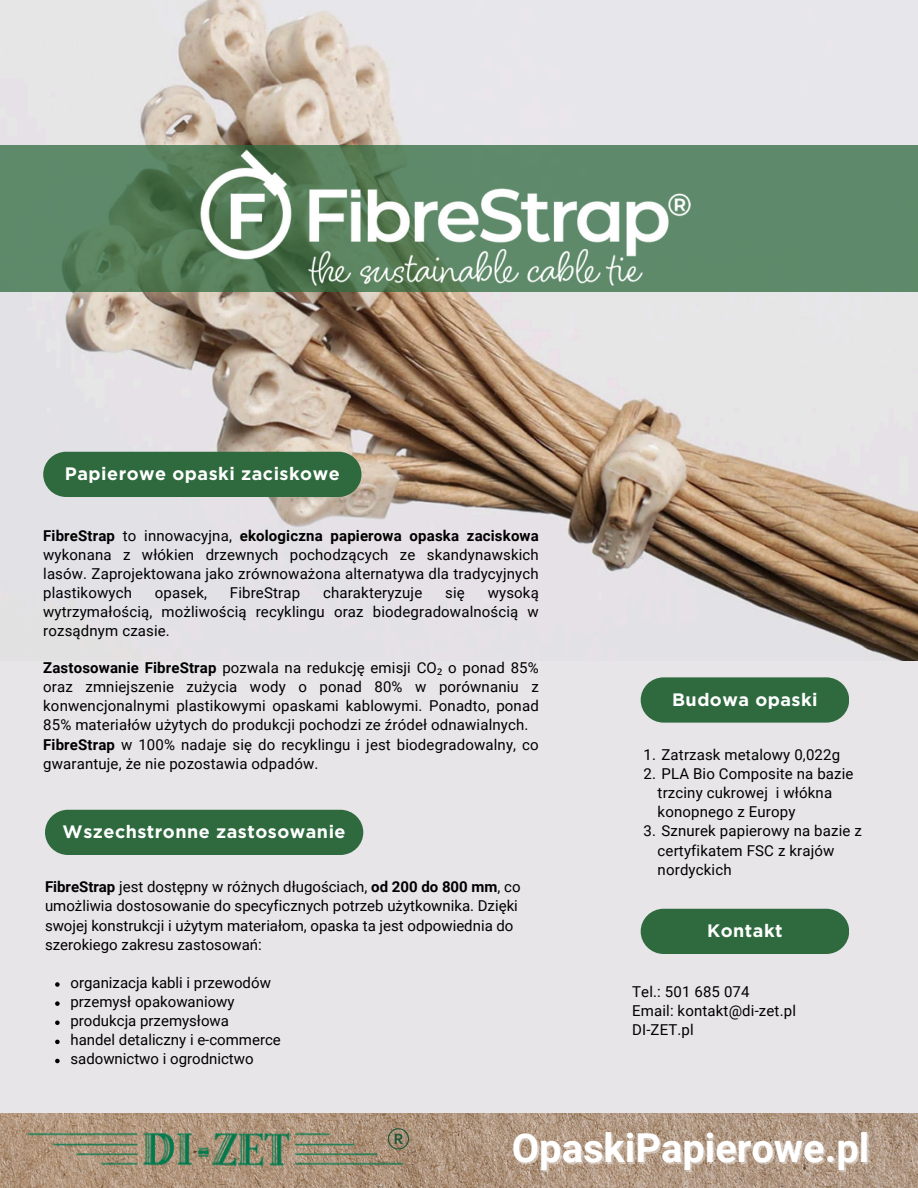
<style>
.page{position:relative;width:918px;height:1188px;background:#e7e5e8}
.page>*{position:absolute;margin:0;border:0;box-sizing:border-box;transform-origin:0 0}
.t1{font:700 39.9px "Roboto";color:#fff}
.t2{font:700 18px "Gotham";letter-spacing:.025em;color:#fff}
.t3{font:15px/19.2px "Roboto";letter-spacing:.01em;color:#000}
.s1{font-weight:700}
.s2{font-family:"Noto Sans"}
</style>
<div class="page">
<img style="left:43px;top:0;width:875px;height:660px">
<svg style="left:0;top:145px;width:918px;height:147px;fill:#5e8a6a"></svg>
<img style="left:200px;top:150px;width:491px;height:136px">
<img style="left:0;top:1113px;width:918px;height:75px">
<img style="left:20px;top:1124px;width:391px;height:51px">
<svg style="left:388px;top:1128px;width:21px;height:22px"></svg>
<div style="left:45px;top:810px;width:318px;height:45px;background:#2e6a3e;border-radius:23px"></div>
<div style="left:43px;top:452px;width:318px;height:45px;background:#2e6a3e;border-radius:23px"></div>
<div style="left:641px;top:677px;width:208px;height:46px;background:#2e6a3e;border-radius:23px"></div>
<svg style="left:55px;top:982px;width:5px;height:5px"></svg>
<svg style="left:55px;top:1001px;width:5px;height:5px"></svg>
<svg style="left:55px;top:1021px;width:5px;height:4px"></svg>
<svg style="left:55px;top:1040px;width:5px;height:4px"></svg>
<svg style="left:55px;top:1059px;width:5px;height:4px"></svg>
<div style="left:641px;top:909px;width:208px;height:45px;background:#2e6a3e;border-radius:23px"></div>
<p class="t2" style="left:65px;top:463px;width:276px">Papierowe opaski zaciskowe</p>
<p class="t3" style="left:43px;top:526px;width:497px;text-align:justify"><span class="s1">FibreStrap</span> to innowacyjna, <span class="s1">ekologiczna papierowa opaska zaciskowa </span>wykonana z włókien drzewnych pochodzących ze skandynawskich lasów. Zaprojektowana jako zrównoważona alternatywa dla tradycyjnych plastikowych</p>
<p class="t3" style="left:43px;top:583px;width:497px;text-align:justify;text-indent:444px">wysoką wytrzymałością, możliwością recyklingu oraz biodegradowalnością w rozsądnym czasie.</p>
<p class="t3" style="left:43px;top:658px;width:497px;text-align:justify"><span class="s1">Zastosowanie FibreStrap</span> pozwala na redukcję emisji CO<span class="s2">₂</span> o ponad 85% oraz zmniejszenie zużycia wody o ponad 80% w porównaniu z konwencjonalnymi plastikowymi opaskami kablowymi. Ponadto, ponad 85% materiałów użytych do produkcji pochodzi ze źródeł odnawialnych.</p>
<p class="t3" style="left:43px;top:735px;width:497px"><span class="s1">FibreStrap</span> w 100% nadaje się do recyklingu i jest biodegradowalny, co gwarantuje, że nie pozostawia odpadów.</p>
<p class="t3" style="left:155px;top:583px;width:54px">opasek,</p>
<p class="t3" style="left:230px;top:583px;width:72px">FibreStrap</p>
<p class="t3" style="left:323px;top:583px;width:101px">charakteryzuje</p>
<p class="t3" style="left:445px;top:583px;width:21px">się</p>
<p class="t2" style="left:63px;top:821px;width:284px">Wszechstronne zastosowanie</p>
<p class="t3" style="left:45px;top:878px;width:477px"><span class="s1">FibreStrap</span> jest dostępny w różnych długościach, <span class="s1">od 200 do 800 mm</span>, co umożliwia dostosowanie do specyficznych potrzeb użytkownika. Dzięki swojej konstrukcji i użytym materiałom, opaska ta jest odpowiednia do szerokiego zakresu zastosowań:</p>
<p class="t3" style="left:70px;top:973px;width:202px">organizacja kabli i przewodów</p>
<h2 class="t3" style="left:70px;top:992px;width:166px">przemysł opakowaniowy</h2>
<h2 class="t3" style="left:70px;top:1011px;width:160px">produkcja przemysłowa</h2>
<p class="t3" style="left:70px;top:1031px;width:212px">handel detaliczny i e-commerce</p>
<p class="t3" style="left:70px;top:1050px;width:185px">sadownictwo i ogrodnictwo</p>
<p class="t2" style="left:672px;top:688px;width:147px">Budowa opaski</p>
<p class="t3" style="left:643px;top:745px;width:198px">1. Zatrzask metalowy 0,022g</p>
<p class="t3" style="left:658px;top:764px;width:197px;text-indent:-14px">2. PLA Bio Composite na bazie trzciny cukrowej i włókna konopnego z Europy</p>
<h2 class="t3" style="left:658px;top:822px;width:206px;text-indent:-14px">3. Sznurek papierowy na bazie z certyfikatem FSC z krajów nordyckich</h2>
<p class="t2" style="left:707px;top:920px;width:77px">Kontakt</p>
<p class="t3" style="left:632px;top:982px;width:119px">Tel.: 501 685 074</p>
<p class="t3" style="left:632px;top:1001px;width:165px">Email: kontakt@di-zet.pl</p>
<p class="t3" style="left:632px;top:1020px;width:63px">DI-ZET.pl</p>
<p class="t1" style="left:512px;top:1125px;width:359px">OpaskiPapierowe.pl</p>
</div>
